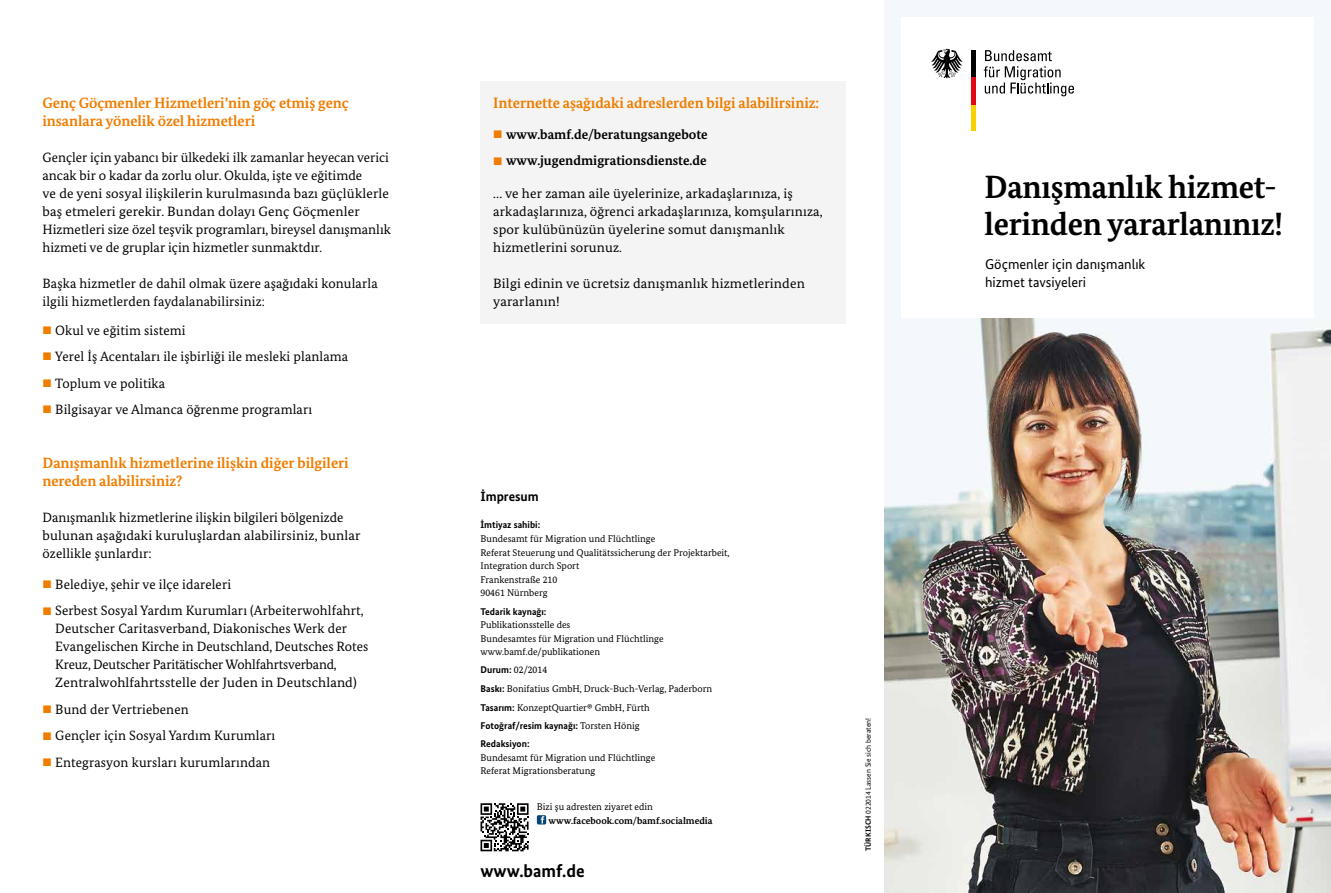
<style>
.page{position:relative;width:1331px;height:893px;background:#fff}
.page>*{position:absolute;margin:0;border:0;box-sizing:border-box;transform-origin:0 0}
.t1{font:700 32.25px/36.8px "Bundes Serif";letter-spacing:-.01em;color:#000}
.t2{font:700 18px "Bundes Sans";color:#000}
.t3{font:700 15px/18px "Bundes Serif";letter-spacing:-.005em;color:#ef7d00}
.t4{font:14.25px/18.8px "Bundes Sans";color:#000}
.t5{font:13.5px/18px "Bundes Serif";letter-spacing:.01em;color:#000}
.t6{font:700 13.5px/26.5px "Bundes Serif";color:#000}
.t7{font:700 13.5px "Bundes Sans";color:#000}
.t8{font:9.75px/13.5px "Bundes Serif";color:#000}
.t9{font:700 9.75px/18.5px "Bundes Sans";color:#000}
.t10{font:700 9.75px "Bundes Serif";color:#000}
.t11{font:7.5px "Bundes Sans";color:#000}
.s1{font-family:"Bundes Sans";font-weight:700}
.s2{font-family:"Bundes Serif";font-weight:400}
.s3{font-weight:700}
</style>
<div class="page">
<img style="left:884px;top:0;width:447px;height:893px">
<div style="left:901px;top:17px;width:413px;height:300px;background:#fff"></div>
<hr style="left:971px;top:104px;width:4px;height:27px;background:#f8d200">
<hr style="left:971px;top:77px;width:4px;height:27px;background:#e30613">
<hr style="left:971px;top:50px;width:4px;height:27px;background:#000">
<svg style="left:931px;top:49px;width:32px;height:29px"></svg>
<svg style="left:984px;top:50px;width:90px;height:46px"></svg>
<div style="left:480px;top:81px;width:366px;height:243px;background:#f4f4f4"></div>
<svg style="left:537px;top:815px;width:9px;height:9px"></svg>
<svg style="left:541px;top:816px;width:3px;height:7px"></svg>
<svg style="left:480px;top:803px;width:49px;height:48px"></svg>
<p class="t3" style="left:43px;top:94px;width:308px">Genç Göçmenler Hizmetleri’nin göç etmiş genç insanlara yönelik özel hizmetleri</p>
<p class="t5" style="left:43px;top:148px;width:350px">Gençler için yabancı bir ülkedeki ilk zamanlar heyecan verici ancak bir o kadar da zorlu olur. Okulda, işte ve eğitimde<br>ve de yeni sosyal ilişkilerin kurulmasında bazı güçlüklerle baş etmeleri gerekir. Bundan dolayı Genç Göçmenler Hizmetleri size özel teşvik programları, bireysel danışmanlık hizmeti ve de gruplar için hizmetler sunmaktdır.</p>
<p class="t5" style="left:43px;top:274px;width:337px">Başka hizmetler de dahil olmak üzere aşağıdaki konularla ilgili hizmetlerden faydalanabilirsiniz:</p>
<p class="t5" style="left:55px;top:317px;width:294px;line-height:26.5px">Okul ve eğitim sistemi<br>Yerel İş Acentaları ile işbirliği ile mesleki planlama Toplum ve politika<br>Bilgisayar ve Almanca öğrenme programları</p>
<p class="t3" style="left:43px;top:454px;width:308px">Danışmanlık hizmetlerine ilişkin diğer bilgileri nereden alabilirsiniz?</p>
<p class="t5" style="left:43px;top:508px;width:319px">Danışmanlık hizmetlerine ilişkin bilgileri bölgenizde bulunan aşağıdaki kuruluşlardan alabilirsiniz, bunlar özellikle şunlardır:</p>
<p class="t5" style="left:55px;top:571px;width:310px;line-height:26.5px">Belediye, şehir ve ilçe idareleri<br>Serbest Sosyal Yardım Kurumları (Arbeiterwohlfahrt,</p>
<p class="t5" style="left:55px;top:619px;width:315px">Deutscher Caritasverband, Diakonisches Werk der Evangelischen Kirche in Deutschland, Deutsches Rotes Kreuz, Deutscher Paritätischer Wohlfahrtsverband, Zentralwohlfahrtsstelle der Juden in Deutschland)</p>
<p class="t5" style="left:55px;top:696px;width:222px;line-height:26.5px">Bund der Vertriebenen<br>Gençler için Sosyal Yardım Kurumları<br>Entegrasyon kursları kurumlarından</p>
<p class="t3" style="left:493px;top:94px;width:328px">Internette aşağıdaki adreslerden bilgi alabilirsiniz:</p>
<p class="t6" style="left:506px;top:121px;width:203px">www.bamf.de/beratungsangebote www.jugendmigrationsdienste.de</p>
<p class="t5" style="left:493px;top:184px;width:331px">… ve her zaman aile üyelerinize, arkadaşlarınıza, iş arkadaşlarınıza, öğrenci arkadaşlarınıza, komşularınıza, spor kulübünüzün üyelerine somut danışmanlık hizmetlerini sorunuz.</p>
<p class="t5" style="left:493px;top:274px;width:313px">Bilgi edinin ve ücretsiz danışmanlık hizmetlerinden yararlanın!</p>
<p class="t7" style="left:480px;top:488px;width:60px">İmpresum</p>
<p class="t9" style="left:480px;top:515px;width:61px">İmtiyaz sahibi:</p>
<p class="t8" style="left:480px;top:532px;width:251px">Bundesamt für Migration und Flüchtlinge<br>Referat Steuerung und Qualitätssicherung der Projektarbeit,<br>Integration durch Sport<br>Frankenstraße 210<br>90461 Nürnberg</p>
<p class="t9" style="left:480px;top:602px;width:68px">Tedarik kaynağı:</p>
<p class="t8" style="left:480px;top:618px;width:185px">Publikationsstelle des<br>Bundesamtes für Migration und Flüchtlinge www.bamf.de/publikationen</p>
<p class="t8" style="left:480px;top:660px;width:233px;line-height:18.9px"><span class="s1">Durum:</span> 02/2014<br><span class="s1">Baskı:</span> Bonifatius GmbH, Druck-Buch-Verlag, Paderborn<br><span class="s1">Tasarım:</span> KonzeptQuartier® GmbH, Fürth</p>
<p class="t9" style="left:480px;top:716px;width:161px">Fotoğraf/resim kaynağı: <span class="s2">Torsten Hönig<br></span>Redaksiyon:</p>
<p class="t8" style="left:480px;top:750px;width:176px">Bundesamt für Migration und Flüchtlinge<br>Referat Migrationsberatung</p>
<p class="t8" style="left:537px;top:800px;width:118px">Bizi şu adresten ziyaret edin</p>
<p class="t10" style="left:548px;top:814px;width:166px">www.facebook.com/bamf.socialmedia</p>
<h2 class="t2" style="left:480px;top:860px;width:106px">www.bamf.de</h2>
<p class="t11" style="left:864px;top:851px;width:135px;rotate:-90deg"><span class="s3">Türkisch</span> 022014 Lassen Sie sich beraten!</p>
<h1 class="t1" style="left:984px;top:169px;width:300px">Danışmanlık hizmet&shy;lerinden yararlanınız!</h1>
<p class="t4" style="left:985px;top:254px;width:162px">Göçmenler için danışmanlık hizmet tavsiyeleri</p>
</div>
